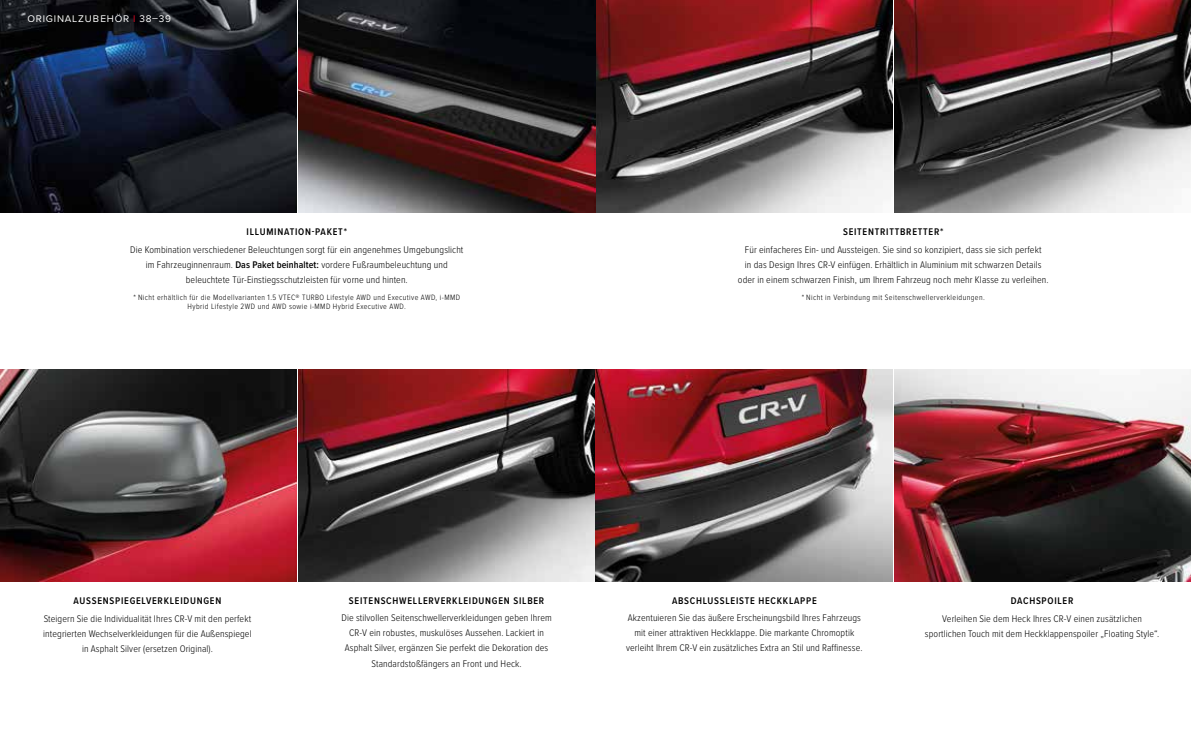
<style>
.page{position:relative;width:1191px;height:738px;background:#fff}
.page>*{position:absolute;margin:0;border:0;box-sizing:border-box;transform-origin:0 0}
.t1{font:300 10px/15px "Proxima Nova Cond";letter-spacing:.01em;color:#000;text-align:center}
.t2{font:600 10px "Proxima Nova Cond";letter-spacing:.075em;color:#000}
.t3{font:10px "Proxima Nova";letter-spacing:.08em;color:#fff}
.t4{font:300 8px/9px "Proxima Nova Cond";letter-spacing:.05em;color:#000;text-align:center}
.s1{color:#d6081f}
.s2{font-weight:600}
</style>
<div class="page">
<img style="left:894px;top:369px;width:297px;height:212px">
<img style="left:299px;top:369px;width:593px;height:212px">
<img style="left:0;top:369px;width:297px;height:212px">
<img style="left:299px;top:0;width:593px;height:213px">
<img style="left:0;top:0;width:297px;height:213px">
<img style="left:894px;top:0;width:297px;height:213px">
<p class="t3" style="left:27px;top:11px;width:145px">ORIGINALZUBEHÖR <span class="s1">I</span> 38–39</p>
<p class="t2" style="left:247px;top:224px;width:102px">ILLUMINATION-PAKET*</p>
<p class="t1" style="left:130px;top:241px;width:335px">Die Kombination verschiedener Beleuchtungen sorgt für ein angenehmes Umgebungslicht im Fahrzeuginnenraum. <span class="s2">DAS PAKET BEINHALTET:</span> vordere Fußraumbeleuchtung und beleuchtete Tür-Einstiegsschutzleisten für vorne und hinten.</p>
<p class="t4" style="left:133px;top:292px;width:328px">* Nicht erhältlich für die Modellvarianten 1.5 VTEC® TURBO Lifestyle AWD und Executive AWD, i-MM D<br>Hybrid Lifestyle 2WD und AWD sowie i-MM D Hybrid Executive AWD.</p>
<p class="t2" style="left:843px;top:224px;width:102px">SEITENTRITTBRETTER*</p>
<p class="t1" style="left:738px;top:241px;width:312px">Für einfacheres Ein- und Aussteigen. Sie sind so konzipiert, dass sie sich perfekt<br>in das Design Ihres CR-V einfügen. Erhältlich in Aluminium mit schwarzen Details oder in einem schwarzen Finish, um Ihrem Fahrzeug noch mehr Klasse zu verleihen.</p>
<p class="t4" style="left:801px;top:292px;width:184px">* Nicht in Verbindung mit Seitenschwellerverkleidungen.</p>
<p class="t2" style="left:74px;top:592px;width:58px">AUSSENSPIEGELVERKLE</p>
<p class="t2" style="left:180px;top:592px;width:42px">IDUNGEN</p>
<p class="t1" style="left:43px;top:610px;width:210px">Steigern Sie die Individualität Ihres CR-V mit den perfekt integrierten Wechselverkleidungen für die Außenspiegel in Asphalt Silver (ersetzen Original).</p>
<p class="t2" style="left:349px;top:592px;width:57px">SEITENSCHWELLERVERKLE</p>
<p class="t2" style="left:469px;top:592px;width:60px">IDUNGEN SILBER</p>
<p class="t1" style="left:341px;top:609px;width:212px">Die stilvollen Seitenschwellerverkleidungen geben Ihrem CR-V ein robustes, muskulöses Aussehen. Lackiert in Asphalt Silver, ergänzen Sie perfekt die Dekoration des Standardstoßfängers an Front und Heck.</p>
<p class="t2" style="left:672px;top:592px;width:94px">ABSCHLUSSLEISTE HECKKLAPPE</p>
<p class="t1" style="left:626px;top:609px;width:238px">Akzentuieren Sie das äußere Erscheinungsbild Ihres Fahrzeugs mit einer attraktiven Heckklappe. Die markante Chromoptik verleiht Ihrem CR-V ein zusätzliches Extra an Stil und Raffinesse.</p>
<p class="t2" style="left:1010px;top:592px;width:7px">DAC</p>
<p class="t2" style="left:1029px;top:592px;width:35px">HSPOILER</p>
<p class="t1" style="left:925px;top:610px;width:236px">Verleihen Sie dem Heck Ihres CR-V einen zusätzlichen sportlichen Touch mit dem Heckklappenspoiler „Floating Style“.</p>
</div>
